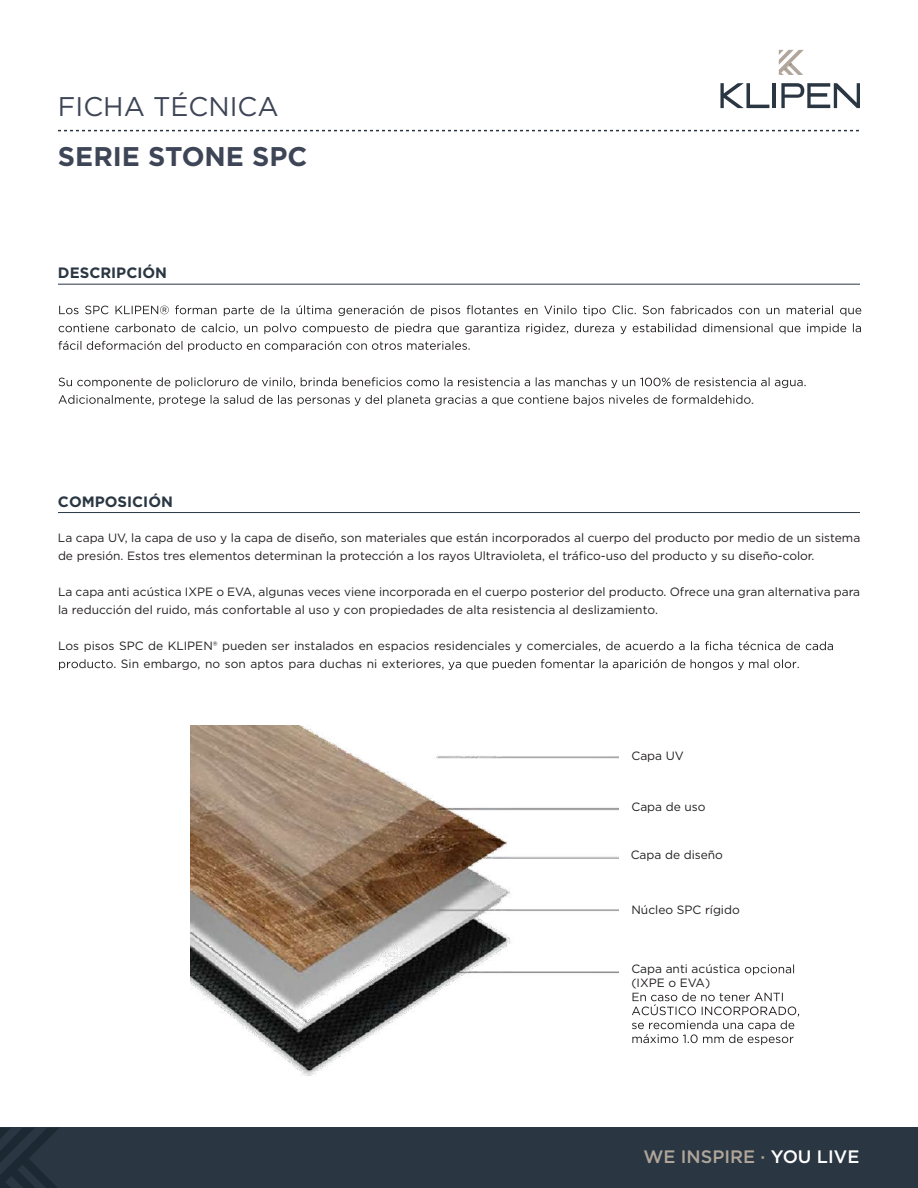
<style>
.page{position:relative;width:918px;height:1188px;background:#fff}
.page>*{position:absolute;margin:0;border:0;box-sizing:border-box;transform-origin:0 0}
.t1{font:700 27px "Gotham";color:#3d4556}
.t2{font:27px "Gotham";color:#3d4556}
.t3{font:500 18px "Gotham";color:#b1a69a}
.t4{font:700 15px "Gotham";color:#2a3743}
.t5{font:12px/18px "Gotham";color:#221e1f}
.s1{color:#fff}
</style>
<div class="page">
<div style="left:0;top:1128px;width:917px;height:60px;background:#2a3743"></div>
<svg style="left:0;top:1128px;width:58px;height:60px"></svg>
<img style="left:191px;top:725px;width:427px;height:351px">
<svg style="left:745px;top:964px;width:49px;height:11px"></svg>
<svg style="left:632px;top:992px;width:167px;height:53px"></svg>
<hr style="left:58px;top:284px;width:802px;height:1px;background:#2a3743">
<svg style="left:720px;top:83px;width:49px;height:25px"></svg>
<hr style="left:772px;top:83px;width:4px;height:25px;background:#2a3743">
<svg style="left:781px;top:83px;width:79px;height:25px"></svg>
<svg style="left:779px;top:50px;width:25px;height:25px"></svg>
<svg style="left:58px;top:130px;width:801px;height:1px"></svg>
<svg style="left:59px;top:305px;width:802px;height:11px"></svg>
<svg style="left:59px;top:323px;width:802px;height:11px"></svg>
<svg style="left:59px;top:341px;width:411px;height:11px"></svg>
<svg style="left:59px;top:377px;width:747px;height:11px"></svg>
<svg style="left:58px;top:395px;width:693px;height:11px"></svg>
<hr style="left:58px;top:512px;width:802px;height:1px;background:#2a3743">
<svg style="left:599px;top:641px;width:234px;height:11px"></svg>
<svg style="left:59px;top:659px;width:54px;height:11px"></svg>
<svg style="left:442px;top:659px;width:357px;height:11px"></svg>
<h1 class="t2" style="left:58px;top:89px;width:222px">FICHA TÉCNICA</h1>
<h1 class="t1" style="left:58px;top:138px;width:251px">SERIE STONE SPC</h1>
<p class="t4" style="left:58px;top:263px;width:111px">DESCRIPCIÓN</p>
<p class="t5" style="left:751px;top:390px;width:4px">.</p>
<p class="t4" style="left:58px;top:492px;width:116px">COMPOSICIÓN</p>
<p class="t5" style="left:58px;top:529px;width:804px">La capa UV, la capa de uso y la capa de diseño, son materiales que están incorporados al cuerpo del producto por medio de un sistema de presión. Estos tres elementos determinan la protección a los rayos Ultravioleta, el tráfico-uso del producto y su diseño-color.</p>
<p class="t5" style="left:58px;top:583px;width:804px">La capa anti acústica IXPE o EVA, algunas veces viene incorporada en el cuerpo posterior del producto. Ofrece una gran alternativa para la reducción del ruido, más confortable al uso y con propiedades de alta resistencia al deslizamiento.</p>
<p class="t5" style="left:113px;top:637px;width:486px;text-indent:-55px">Los pisos SPC de KLIPEN® pueden ser instalados en espacios residenciales y comerciales . Sin embargo, no son aptos para duchas ni exteriores</p>
<p class="t5" style="left:632px;top:747px;width:54px">Capa UV</p>
<p class="t5" style="left:632px;top:798px;width:76px">Capa de uso</p>
<p class="t5" style="left:631px;top:846px;width:94px">Capa de diseño</p>
<p class="t5" style="left:632px;top:901px;width:110px">Núcleo SPC rígido</p>
<p class="t5" style="left:631px;top:962px;width:111px;line-height:14px">Capa anti acústica (IXPE o EVA)</p>
<h2 class="t3" style="left:643px;top:1145px;width:217px">WE INSPIRE · <span class="s1">YOU LIVE</span></h2>
</div>
